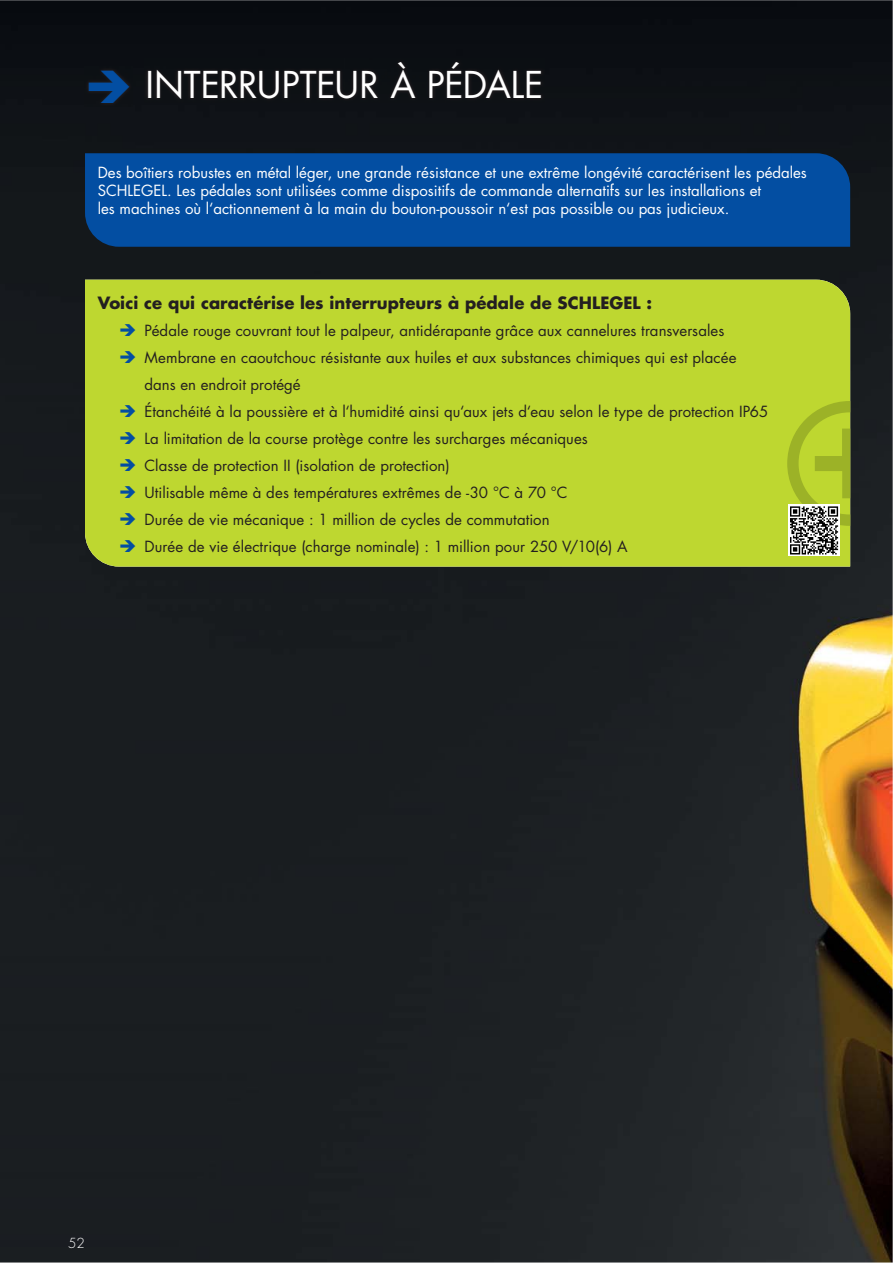
<style>
.page{position:relative;width:893px;height:1263px;background:#fff}
.page>*{position:absolute;margin:0;border:0;box-sizing:border-box;transform-origin:0 0}
.t1{font:36px "Futura Std";letter-spacing:-.005em;color:#fff}
.t2{font:700 16.5px "Futura Std";letter-spacing:.005em;color:#231f20}
.t3{font:15px/27px "Futura Std";letter-spacing:.005em;color:#231f20}
.t4{font:15px/18px "Futura Std";color:#fff}
.t5{font:300 13.5px "Futura Std";color:#fff}
</style>
<div class="page">
<img style="left:0;top:0;width:893px;height:1263px">
<div style="left:85px;top:280px;width:765px;height:287px;background:#bed730"></div>
<div style="left:85px;top:153px;width:765px;height:94px;background:#034ea2"></div>
<img style="left:850px;top:401px;width:1px;height:125px">
<img style="left:85px;top:67px;width:47px;height:39px">
<img style="left:144px;top:59px;width:401px;height:43px">
<svg style="left:788px;top:554px;width:51px;height:2px"></svg>
<svg style="left:787px;top:401px;width:63px;height:153px;background:#a7b846"></svg>
<svg style="left:89px;top:70px;width:40px;height:33px"></svg>
<svg style="left:120px;top:324px;width:15px;height:12px"></svg>
<svg style="left:120px;top:351px;width:15px;height:12px"></svg>
<svg style="left:120px;top:405px;width:15px;height:12px"></svg>
<svg style="left:120px;top:432px;width:15px;height:12px"></svg>
<svg style="left:120px;top:459px;width:15px;height:12px"></svg>
<svg style="left:120px;top:486px;width:15px;height:12px"></svg>
<svg style="left:120px;top:513px;width:15px;height:12px"></svg>
<svg style="left:120px;top:540px;width:15px;height:12px"></svg>
<h1 class="t1" style="left:145px;top:68px;width:399px">INTERRUPTEUR À PÉDALE</h1>
<p class="t4" style="left:98px;top:165px;width:711px">Des boîtiers robustes en métal léger, une grande résistance et une extrême longévité caractérisent les pédales<br>SCHLEGEL. Les pédales sont utilisées comme dispositifs de commande alternatifs sur les installations et<br>les machines où l‘actionnement à la main du bouton-poussoir n‘est pas possible ou pas judicieux.</p>
<p class="t2" style="left:98px;top:295px;width:556px">Voici ce qui caractérise les interrupteurs à pédale de SCHLEGEL :</p>
<p class="t3" style="left:145px;top:318px;width:625px">Pédale rouge couvrant tout le palpeur, antidérapante grâce aux cannelures transversales Membrane en caoutchouc résistante aux huiles et aux substances chimiques qui est placée dans en endroit protégé<br>Étanchéité à la poussière et à l‘humidité ainsi qu‘aux jets d‘eau selon le type de protection IP65<br>La limitation de la course protège contre les surcharges mécaniques<br>Classe de protection II (isolation de protection)<br>Utilisable même à des températures extrêmes de -30 °C à 70 °C<br>Durée de vie mécanique : 1 million de cycles de commutation<br>Durée de vie électrique (charge nominale) : 1 million pour 250 V/10(6) A</p>
<p class="t5" style="left:68px;top:1237px;width:18px">52</p>
</div>
